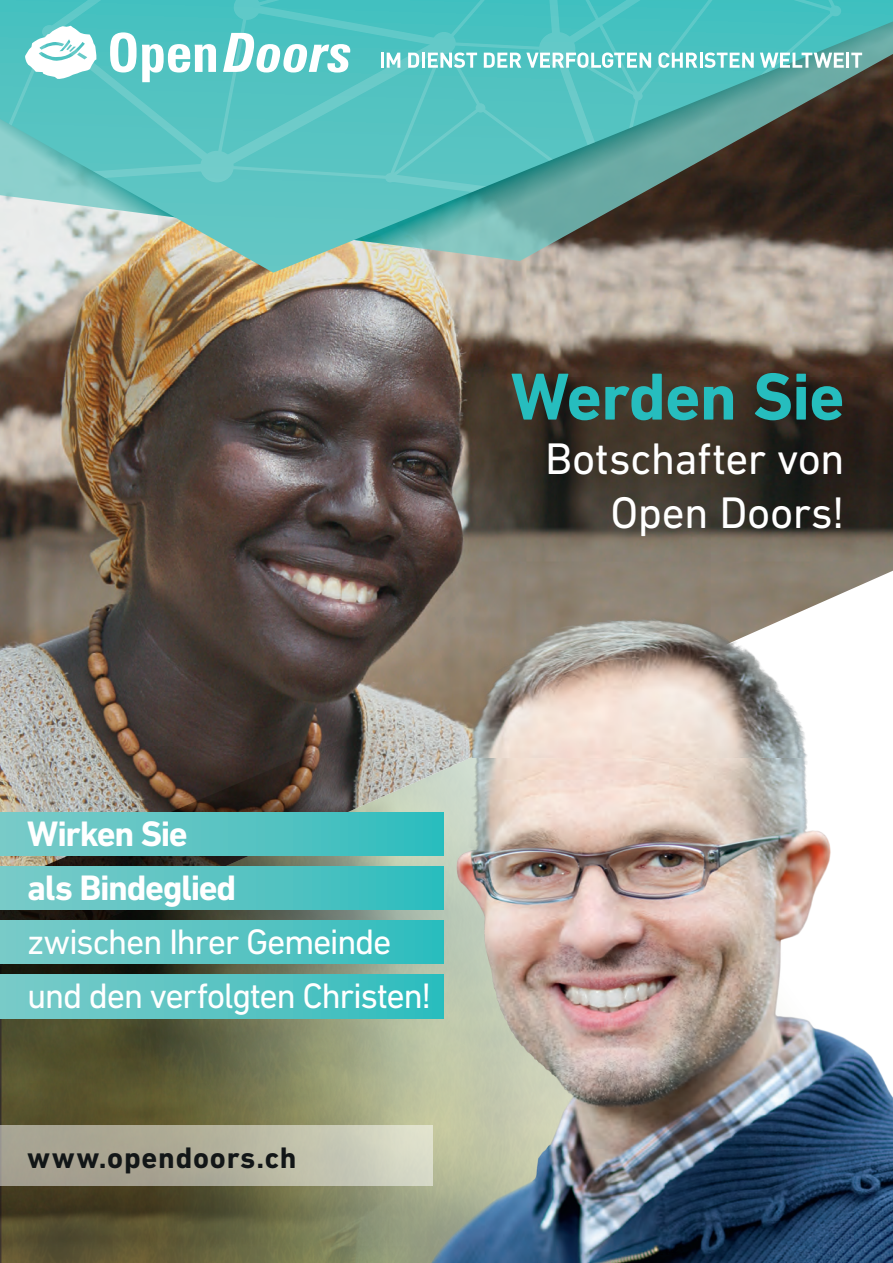
<style>
.page{position:relative;width:893px;height:1263px;background:#fff}
.page>*{position:absolute;margin:0;border:0;box-sizing:border-box;transform-origin:0 0}
.t1{font:700 67.5px "DIN Next LT Pro";letter-spacing:-.015em;color:#26bdbe}
.t2{font:45px/54px "DIN Next LT Pro";letter-spacing:-.015em;color:#fff;text-align:right}
.t3{font:36px/54px "DIN Next LT Pro";letter-spacing:-.04em;color:#fff}
.t4{font:700 36px/54px "DIN Next LT Pro";letter-spacing:-.04em;color:#fff}
.t5{font:700 30.15px "DIN Next LT Pro";letter-spacing:.025em;color:#121617}
</style>
<div class="page">
<img style="left:0;top:273px;width:893px;height:443px">
<svg style="left:0;top:0;width:893px;height:273px;background:#88998e"></svg>
<img style="left:302px;top:595px;width:591px;height:668px">
<img style="left:0;top:716px;width:396px;height:547px">
<div style="left:0;top:975px;width:444px;height:43px;background:linear-gradient(to right,#7dcbc8,#30bdbe)"></div>
<div style="left:0;top:812px;width:444px;height:43px;background:linear-gradient(to right,#7dcbc8,#30bdbe)"></div>
<div style="left:0;top:921px;width:444px;height:43px;background:linear-gradient(to right,#7dcbc8,#30bdbe)"></div>
<div style="left:0;top:866px;width:444px;height:44px;background:linear-gradient(to right,#7dcbc8,#30bdbe)"></div>
<hr style="left:846px;top:53px;width:3px;height:15px;background:#fff">
<svg style="left:851px;top:53px;width:11px;height:15px"></svg>
<svg style="left:0;top:0;width:844px;height:216px;background:#5db5b2"></svg>
<svg style="left:0;top:1125px;width:432px;height:61px;background:#b6b4a1"></svg>
<img style="left:449px;top:605px;width:370px;height:152px">
<h1 class="t1" style="left:511px;top:357px;width:335px">Werden Sie</h1>
<p class="t2" style="left:545px;top:431px;width:301px">Botschafter von<br>Open Doors!</p>
<p class="t4" style="left:27px;top:806px;width:211px">Wirken Sie als Bindeglied</p>
<p class="t3" style="left:27px;top:914px;width:406px">zwischen Ihrer Gemeinde und den verfolgten Christen!</p>
<p class="t5" style="left:27px;top:1140px;width:271px">www.opendoors.ch</p>
</div>
